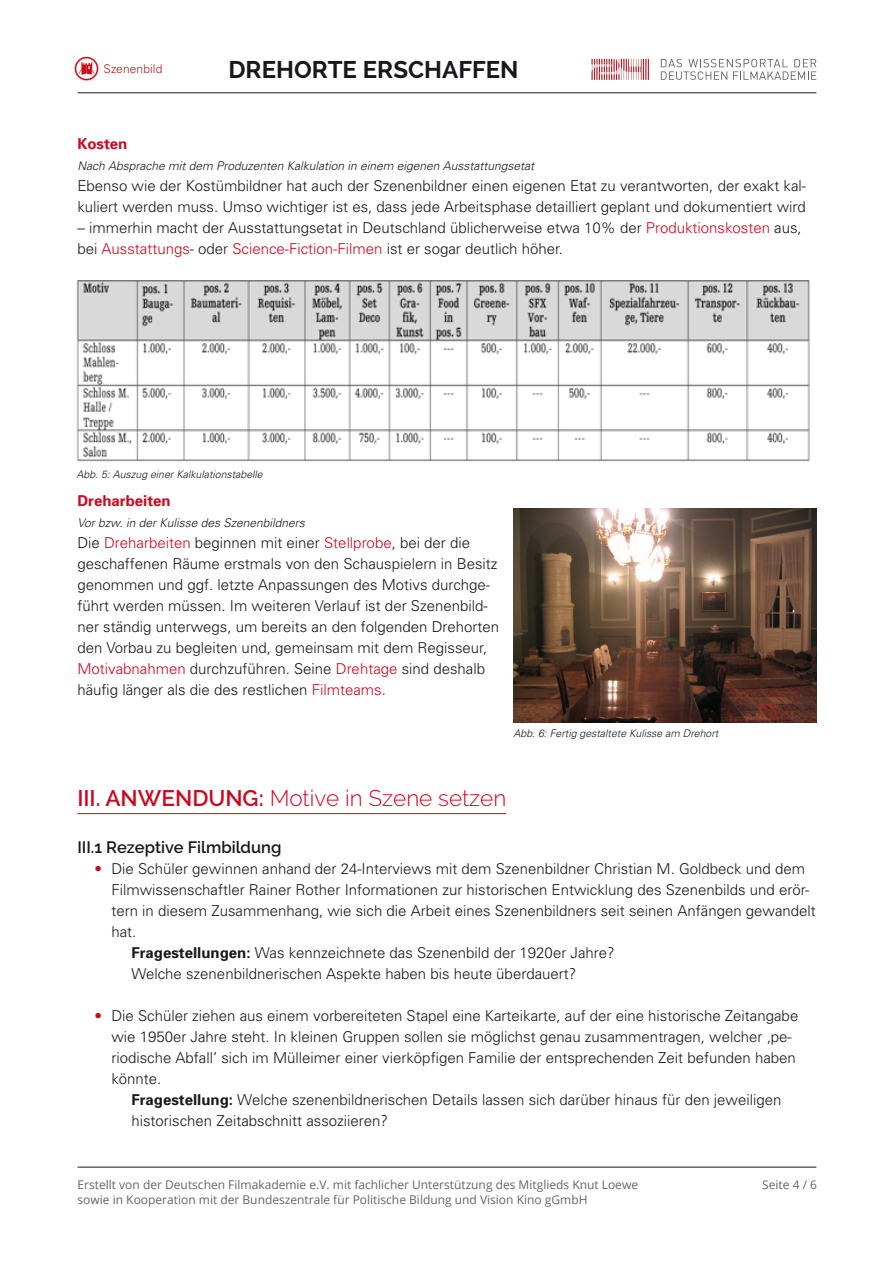
<style>
.page{position:relative;width:893px;height:1263px;background:#fff}
.page>*{position:absolute;margin:0;border:0;box-sizing:border-box;transform-origin:0 0}
.t1{font:700 24px "Raleway";color:#1a171c}
.Fließtext{font:300 22.5px "Raleway";color:#cd071e}
.Subline_Text{font:600 16.5px "Raleway";color:#1a171c}
.Fließtext-2{font:300 15px/21px "Univers";color:#1a171c}
.Fließtext-3{font:700 15px "Univers";color:#cd071e}
.t2{font:12px/14.4px "Open Sans";color:#646567}
.Fließtext-4{font:italic 300 12px "Univers";color:#1a171c}
.t3{font:300 12px "Univers";letter-spacing:.01em;color:#b91b26}
.Fließtext-5{font:italic 300 10.5px "Univers";color:#1a171c}
.s1{color:#cd071e}
.s2{font-weight:600}
.s3{font-weight:700}
</style>
<div class="page">
<svg style="left:591px;top:59px;width:58px;height:21px"></svg>
<hr style="left:78px;top:92px;width:738px;height:1px;background:#1a171c">
<hr style="left:78px;top:1167px;width:738px;height:1px;background:#1a171c">
<img style="left:74px;top:56px;width:25px;height:25px">
<svg style="left:661px;top:59px;width:155px;height:21px"></svg>
<hr style="left:77px;top:813px;width:429px;height:1px;background:#cd071e">
<img style="left:76px;top:280px;width:734px;height:182px">
<img style="left:513px;top:508px;width:304px;height:215px">
<p class="t3" style="left:104px;top:62px;width:60px">Szenenbild</p>
<h1 class="t1" style="left:228px;top:56px;width:292px">DREHORTE ERSCHAFFEN</h1>
<p class="Fließtext-3" style="left:77px;top:135px;width:52px">Kosten</p>
<p class="Fließtext-4" style="left:77px;top:159px;width:458px">Nach Absprache mit dem Produzenten Kalkulation in einem eigenen Ausstattungsetat</p>
<p class="Fließtext-2" style="left:77px;top:175px;width:730px">Ebenso wie der Kostümbildner hat auch der Szenenbildner einen eigenen Etat zu verantworten, der exakt kal&shy;kuliert werden muss. Umso wichtiger ist es, dass jede Arbeitsphase detailliert geplant und dokumentiert wird</p>
<p class="Fließtext-2" style="left:77px;top:217px;width:726px">– immerhin macht der Ausstattungsetat in Deutschland üblicherweise etwa 10% der <span class="s1">Produktionskosten</span> aus, bei <span class="s1">Ausstattungs</span>- oder <span class="s1">Science-Fiction-Filmen</span> ist er sogar deutlich höher.</p>
<p class="Fließtext-5" style="left:77px;top:468px;width:188px">Abb. 5: Auszug einer Kalkulationstabelle</p>
<p class="Fließtext-3" style="left:77px;top:492px;width:95px">Dreharbeiten</p>
<p class="Fließtext-4" style="left:77px;top:516px;width:229px">Vor bzw. in der Kulisse des Szenenbildners</p>
<p class="Fließtext-2" style="left:77px;top:532px;width:423px">Die <span class="s1">Dreharbeiten</span> beginnen mit einer <span class="s1">Stellprobe</span>, bei der die geschaffenen Räume erstmals von den Schauspielern in Besitz genommen und ggf. letzte Anpassungen des Motivs durchge&shy;führt werden müssen. Im weiteren Verlauf ist der Szenenbild&shy;ner ständig unterwegs, um bereits an den folgenden Drehorten den Vorbau zu begleiten und, gemeinsam mit dem Regisseur, <span class="s1">Motivabnahmen</span> durchzuführen. Seine <span class="s1">Drehtage</span> sind deshalb häufig länger als die des restlichen <span class="s1">Filmteams</span>.</p>
<p class="Fließtext-5" style="left:513px;top:726px;width:206px">Abb. 6: Fertig gestaltete Kulisse am Drehort</p>
<p class="Fließtext" style="left:77px;top:785px;width:430px"><span class="s2">III. ANWENDUNG:</span> Motive in Szene setzen</p>
<p class="Subline_Text" style="left:77px;top:838px;width:205px">III.1 Rezeptive Filmbildung</p>
<p class="Fließtext-2" style="left:94px;top:858px;width:712px"><span class="s1">•</span> Die Schüler gewinnen anhand der 24-Interviews mit dem Szenenbildner Christian M. Goldbeck und dem</p>
<p class="Fließtext-2" style="left:111px;top:879px;width:699px">Filmwissenschaftler Rainer Rother Informationen zur historischen Entwicklung des Szenenbilds und erör-</p>
<p class="Fließtext-2" style="left:111px;top:900px;width:706px">tern in diesem Zusammenhang, wie sich die Arbeit eines Szenenbildners seit seinen Anfängen gewandelt</p>
<p class="Fließtext-2" style="left:111px;top:921px;width:27px">hat.</p>
<p class="Fließtext-2" style="left:131px;top:942px;width:485px"><span class="s3">Fragestellungen:</span> Was kennzeichnete das Szenenbild der 1920er Jahre?</p>
<p class="Fließtext-2" style="left:131px;top:963px;width:446px">Welche szenenbildnerischen Aspekte haben bis heute überdauert?</p>
<p class="Fließtext-2" style="left:94px;top:1005px;width:705px"><span class="s1">•</span> Die Schüler ziehen aus einem vorbereiteten Stapel eine Karteikarte, auf der eine historische Zeitangabe</p>
<p class="Fließtext-2" style="left:111px;top:1026px;width:682px">wie 1950er Jahre steht. In kleinen Gruppen sollen sie möglichst genau zusammentragen, welcher ‚pe-</p>
<p class="Fließtext-2" style="left:111px;top:1047px;width:686px">riodische Abfall’ sich im Mülleimer einer vierköpfigen Familie der entsprechenden Zeit befunden haben</p>
<p class="Fließtext-2" style="left:111px;top:1068px;width:52px">könnte.</p>
<p class="Fließtext-2" style="left:131px;top:1089px;width:651px"><span class="s3">Fragestellung:</span> Welche szenenbildnerischen Details lassen sich darüber hinaus für den jeweiligen</p>
<p class="Fließtext-2" style="left:131px;top:1110px;width:258px">historischen Zeitabschnitt assoziieren?</p>
<p class="t2" style="left:78px;top:1177px;width:562px">Erstellt von der Deutschen Filmakademie e.V. mit fachlicher Unterstützung des Mitglieds Knut Loewe sowie in Kooperation mit der Bundeszentrale für Politische Bildung und Vision Kino gGmbH</p>
<p class="t2" style="left:762px;top:1177px;width:56px">Seite 4 / 6</p>
</div>
